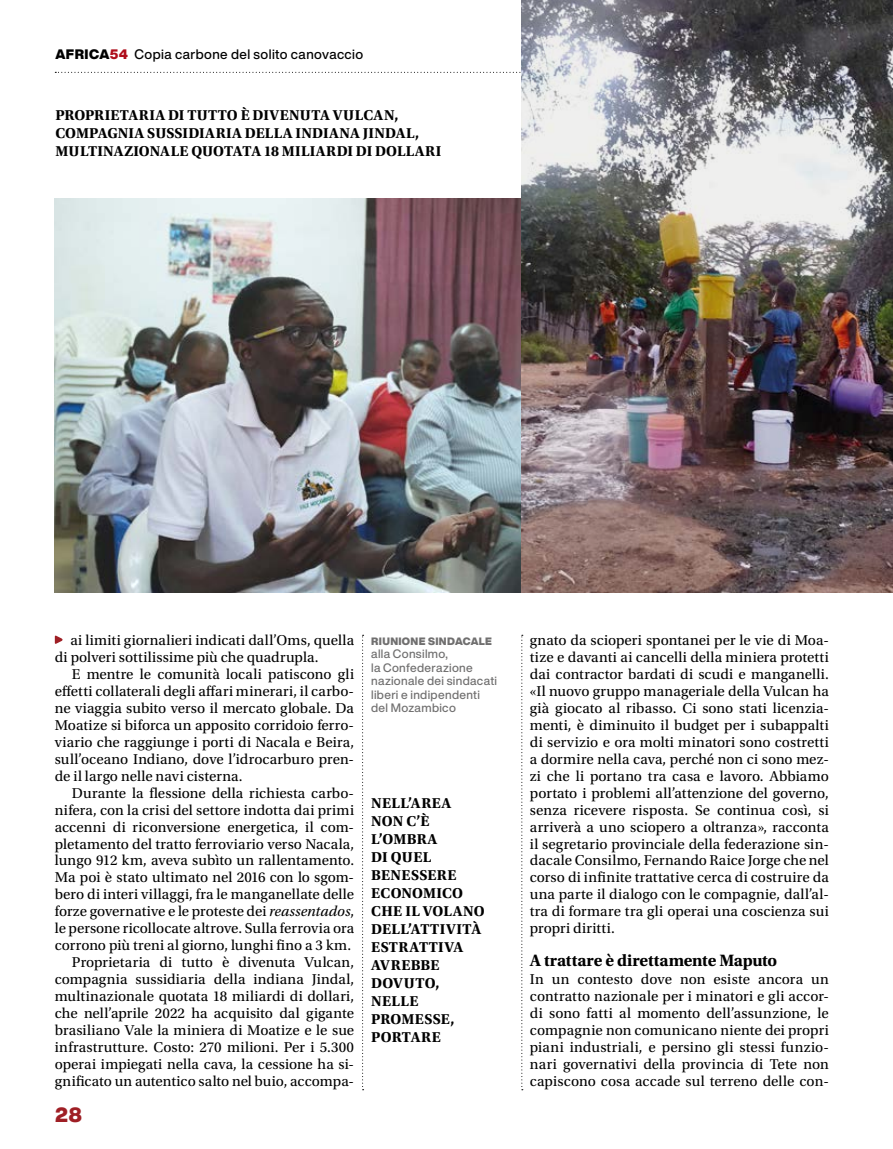
<style>
.page{position:relative;width:893px;height:1149px;background:#fff}
.page>*{position:absolute;margin:0;border:0;box-sizing:border-box;transform-origin:0 0}
.t1{font:900 20.25px "Helvetica Now Display";color:#9f1f25}
.t2{font:700 17.25px "Utopia Std";letter-spacing:-.015em;color:#000}
.t3{font:15px/17px "Utopia Std";letter-spacing:.005em;color:#000;text-align:justify}
.t4{font:700 15px/18px "Utopia Std";letter-spacing:.02em;color:#000}
.t5{font:500 13.5px "Helvetica Now Display";letter-spacing:.035em;color:#000}
.t6{font:900 13.5px "Helvetica Now Display";letter-spacing:.04em;color:#000}
.t7{font:500 12px/13.5px "Helvetica Now Display";letter-spacing:.025em;color:#706f6f}
.t8{font:900 10.5px "Helvetica Now Display";letter-spacing:.03em;color:#706f6f}
.s1{color:#af0e1c}
.s2{font-style:italic}
</style>
<div class="page">
<svg style="left:55px;top:72px;width:466px;height:1px"></svg>
<img style="left:55px;top:198px;width:466px;height:394px">
<img style="left:521px;top:0;width:372px;height:592px">
<svg style="left:55px;top:635px;width:8px;height:9px"></svg>
<svg style="left:521px;top:634px;width:2px;height:453px"></svg>
<svg style="left:362px;top:634px;width:2px;height:453px"></svg>
<p class="t6" style="left:55px;top:45px;width:74px">AFRICA<span class="s1">54</span></p>
<p class="t5" style="left:134px;top:45px;width:230px">Copia carbone del solito canovaccio</p>
<p class="t4" style="left:55px;top:106px;width:387px">PROPRIETARIA DI TUTTO È DIVENUTA VULCAN,<br>COMPAGNIA SUSSIDIARIA DELLA INDIANA JINDAL,<br>MULTINAZIONALE QUOTATA 18 MILIARDI DI DOLLARI</p>
<p class="t3" style="left:55px;top:631px;width:301px;text-indent:16px">ai limiti giornalieri indicati dall’Oms, quella di polveri sottilissime più che quadrupla.</p>
<p class="t3" style="left:55px;top:665px;width:301px;text-indent:17px">E mentre le comunità locali patiscono gli effetti collaterali degli affari minerari, il carbo&shy;ne viaggia subito verso il mercato globale. Da Moatize si biforca un apposito corridoio ferro&shy;viario che raggiunge i porti di Nacala e Beira, sull’oceano Indiano, dove l’idrocarburo pren&shy;de il largo nelle navi cisterna.</p>
<p class="t3" style="left:55px;top:784px;width:301px;text-align:right">Durante la flessione della richiesta carbo&shy;nifera, con la crisi del settore indotta dai primi accenni di riconversione energetica, il com&shy;pletamento del tratto ferroviario verso Nacala, lungo 912 km, aveva subìto un rallentamento.<br>Ma poi è stato ultimato nel 2016 con lo sgom&shy;bero di interi villaggi, fra le manganellate delle forze governative e le proteste dei <span class="s2">reassentados</span>, le persone ricollocate altrove. Sulla ferrovia ora corrono più treni al giorno, lunghi fino a 3 km.<br>Proprietaria di tutto è divenuta Vulcan, compagnia sussidiaria della indiana Jindal, multinazionale quotata 18 miliardi di dollari, che nell’aprile 2022 ha acquisito dal gigante brasiliano Vale la miniera di Moatize e le sue infrastrutture. Costo: 270 milioni. Per i 5.300 operai impiegati nella cava, la cessione ha si&shy;gnificato un autentico salto nel buio, accompa-</p>
<h1 class="t1" style="left:55px;top:1100px;width:28px">28</h1>
<p class="t8" style="left:371px;top:633px;width:122px">RIUNIONE SINDACALE</p>
<p class="t7" style="left:371px;top:647px;width:127px">alla Consilmo,<br>la Confederazione nazionale dei sindacati liberi e indipendenti del Mozambico</p>
<p class="t4" style="left:371px;top:793px;width:115px">NELL’AREA<br>NON C’È<br>L’OMBRA<br>DI QUEL<br>BENESSERE<br>ECONOMICO<br>CHE IL VOLANO<br>DELL’ATTIVITÀ<br>ESTRATTIVA<br>AVREBBE<br>DOVUTO,<br>NELLE<br>PROMESSE,<br>PORTARE</p>
<p class="t3" style="left:530px;top:631px;width:301px">gnato da scioperi spontanei per le vie di Moa&shy;tize e davanti ai cancelli della miniera protetti dai contractor bardati di scudi e manganelli. «Il nuovo gruppo manageriale della Vulcan ha già giocato al ribasso. Ci sono stati licenzia&shy;menti, è diminuito il budget per i subappalti di servizio e ora molti minatori sono costretti a dormire nella cava, perché non ci sono mez&shy;zi che li portano tra casa e lavoro. Abbiamo portato i problemi all’attenzione del governo, senza ricevere risposta. Se continua così, si arriverà a uno sciopero a oltranza», racconta il segretario provinciale della federazione sin&shy;dacale Consilmo, Fernando Raice Jorge che nel corso di infinite trattative cerca di costruire da una parte il dialogo con le compagnie, dall’al&shy;tra di formare tra gli operai una coscienza sui propri diritti.</p>
<p class="t2" style="left:530px;top:949px;width:249px">A trattare è direttamente Maputo</p>
<p class="t3" style="left:530px;top:970px;width:301px">In un contesto dove non esiste ancora un contratto nazionale per i minatori e gli accor&shy;di sono fatti al momento dell’assunzione, le compagnie non comunicano niente dei propri piani industriali, e persino gli stessi funzio&shy;nari governativi della provincia di Tete non capiscono cosa accade sul terreno delle con-</p>
</div>
